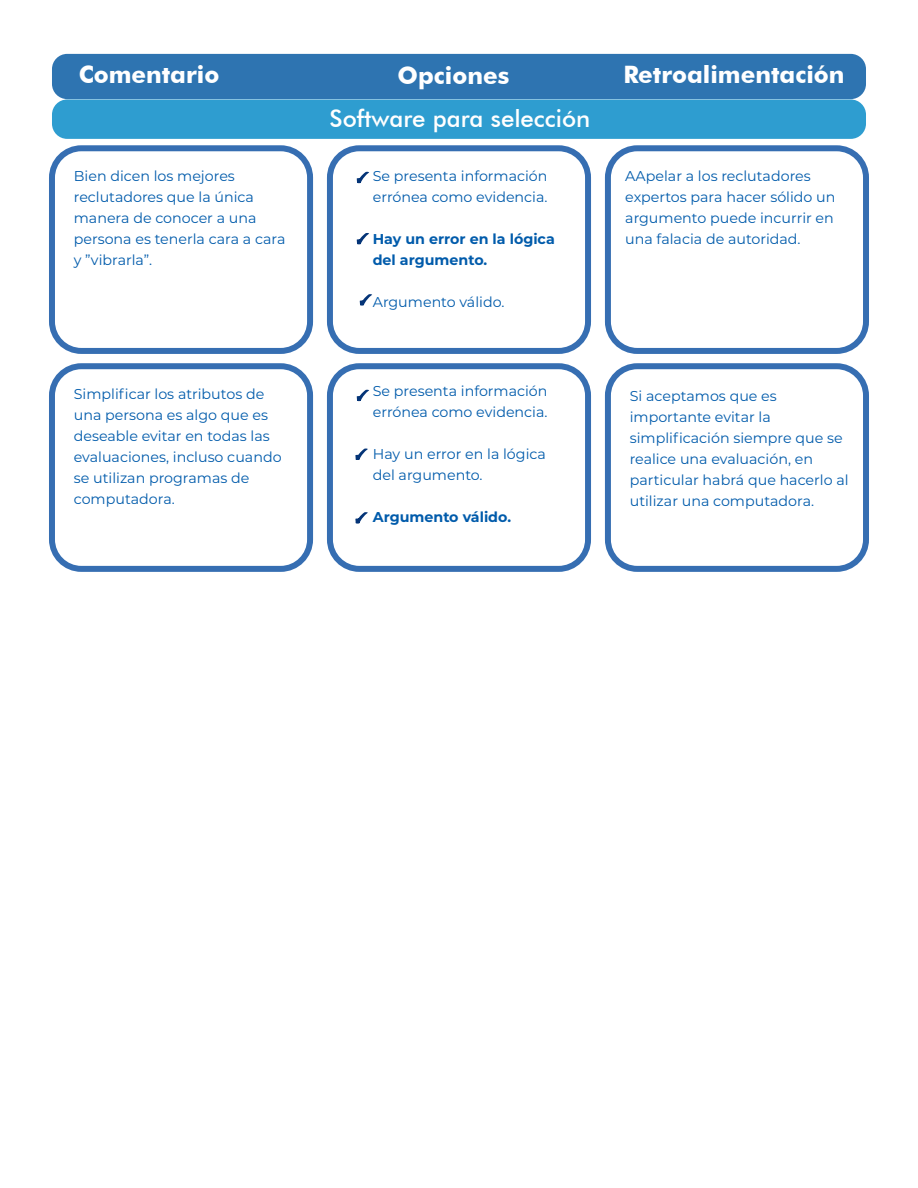
<style>
.page{position:relative;width:918px;height:1188px;background:#fff}
.page>*{position:absolute;margin:0;border:0;box-sizing:border-box;transform-origin:0 0}
.t1{font:700 24px "Futura BT";color:#fff}
.t2{font:500 24px "Futura BT";color:#fff}
.t3{font:14.25px/21px "Montserrat";color:#015bab}
.t4{font:700 14.25px/21px "Montserrat";color:#015bab}
</style>
<div class="page">
<svg style="left:357px;top:172px;width:13px;height:11px"></svg>
<svg style="left:357px;top:233px;width:13px;height:11px"></svg>
<svg style="left:360px;top:294px;width:13px;height:12px"></svg>
<div style="left:52px;top:99px;width:814px;height:40px;background:#2e9dd0;border-radius:15px"></div>
<div style="left:52px;top:54px;width:814px;height:45px;background:#2e74b1;border-radius:15px"></div>
<div style="left:49px;top:145px;width:264px;height:209px;border:6px solid #0a4fa2;border-radius:29px"></div>
<div style="left:327px;top:145px;width:264px;height:209px;border:6px solid #0a4fa2;border-radius:29px"></div>
<div style="left:605px;top:145px;width:264px;height:209px;border:6px solid #0a4fa2;border-radius:29px"></div>
<svg style="left:357px;top:390px;width:13px;height:11px"></svg>
<svg style="left:355px;top:448px;width:13px;height:12px"></svg>
<svg style="left:355px;top:512px;width:13px;height:12px"></svg>
<div style="left:49px;top:363px;width:264px;height:209px;border:6px solid #0a4fa2;border-radius:29px"></div>
<div style="left:327px;top:363px;width:264px;height:209px;border:6px solid #0a4fa2;border-radius:29px"></div>
<div style="left:605px;top:363px;width:264px;height:209px;border:6px solid #0a4fa2;border-radius:29px"></div>
<h1 class="t1" style="left:79px;top:60px;width:142px">Comentario</h1>
<h1 class="t1" style="left:397px;top:61px;width:113px">Opciones</h1>
<h1 class="t1" style="left:623px;top:60px;width:223px">Retroalimentación</h1>
<h1 class="t2" style="left:330px;top:104px;width:262px">Software para selección</h1>
<p class="t3" style="left:74px;top:165px;width:213px">Bien dicen los mejores reclutadores que la única manera de conocer a una persona es tenerla cara a cara y ”vibrarla”.</p>
<p class="t3" style="left:373px;top:165px;width:176px">Se presenta información errónea como evidencia.</p>
<p class="t4" style="left:373px;top:228px;width:184px">Hay un error en la lógica del argumento.</p>
<p class="t3" style="left:373px;top:291px;width:133px">Argumento válido.</p>
<p class="t3" style="left:74px;top:383px;width:209px">Simplificar los atributos de una persona es algo que es deseable evitar en todas las evaluaciones, incluso cuando se utilizan programas de computadora.</p>
<p class="t3" style="left:373px;top:380px;width:176px">Se presenta información errónea como evidencia.</p>
<p class="t3" style="left:373px;top:443px;width:175px">Hay un error en la lógica del argumento.</p>
<p class="t4" style="left:373px;top:506px;width:140px">Argumento válido.</p>
<p class="t3" style="left:625px;top:165px;width:212px">AApelar a los reclutadores expertos para hacer sólido un argumento puede incurrir en una falacia de autoridad.</p>
<p class="t3" style="left:630px;top:384px;width:220px">Si aceptamos que es importante evitar la simplificación siempre que se realice una evaluación, en particular habrá que hacerlo al utilizar una computadora.</p>
</div>
